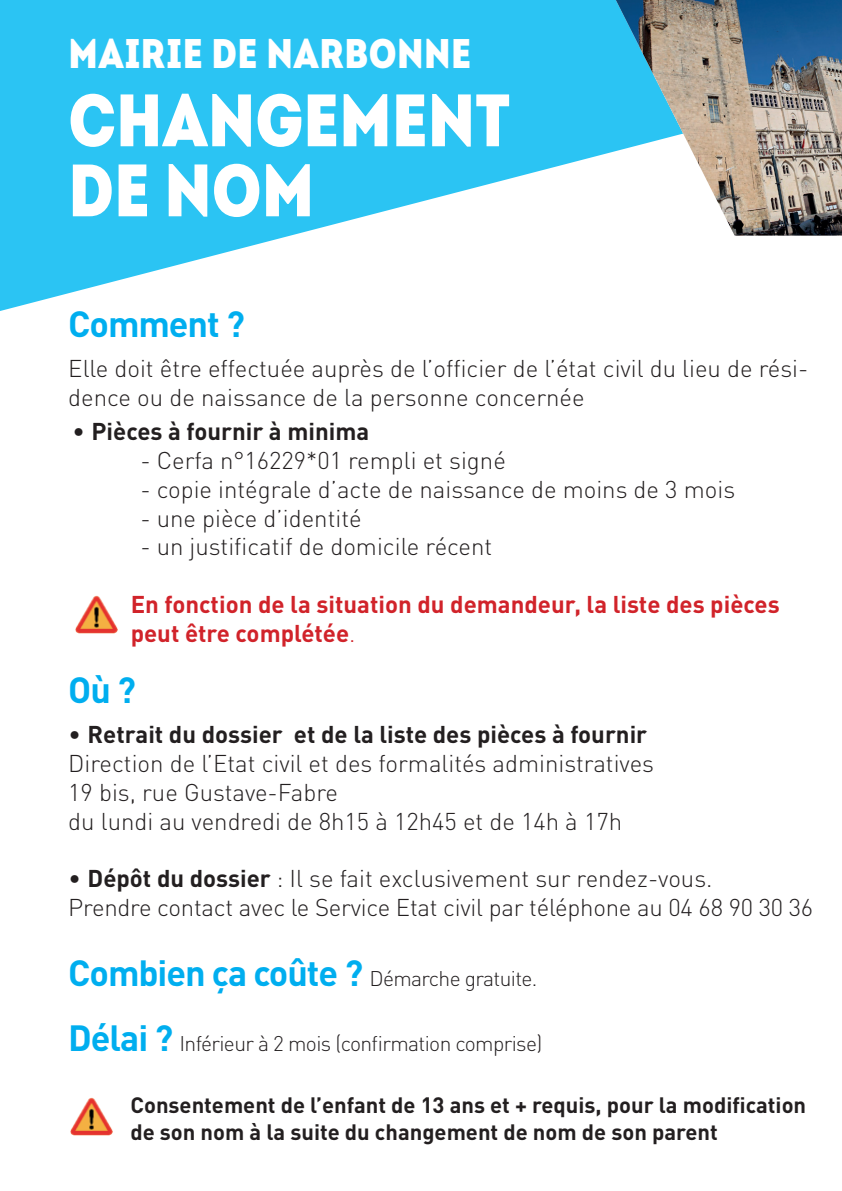
<style>
.page{position:relative;width:842px;height:1191px;background:#fff}
.page>*{position:absolute;margin:0;border:0;box-sizing:border-box;transform-origin:0 0}
.t1{font:74px/70px "Intro Cond Black Free";color:#fff}
.t2{font:41.4px "Intro Cond Black Free";letter-spacing:.01em;color:#fff}
.t3{font:700 36px "DIN";letter-spacing:-.03em;color:#00aeef}
.t4{font:300 24px/28.8px "DIN Pro";color:#231f20}
.t5{font:700 24px/28.8px "DIN Pro";color:#d1232a}
.t6{font:700 24px "DIN Pro";color:#231f20}
.t7{font:700 22px/26.4px "DIN Pro";color:#231f20}
.t8{font:300 21px "DIN Pro";letter-spacing:-.03em;color:#231f20}
.s1{font-weight:300}
.s2{font-weight:700}
.s3{font-family:"DIN";font-weight:700;font-size:36px;color:#00aeef}
</style>
<div class="page">
<svg style="left:0;top:0;width:616px;height:311px;fill:#2bc4f3"></svg>
<img style="left:616px;top:0;width:226px;height:236px">
<img style="left:75px;top:595px;width:43px;height:39px">
<img style="left:70px;top:1097px;width:43px;height:38px">
<h2 class="t2" style="left:69px;top:25px;width:404px">MAIRIE DE NARBONNE</h2>
<h1 class="t1" style="left:68px;top:83px;width:443px">CHANGEMENT<br>DE NOM</h1>
<h3 class="t3" style="left:68px;top:300px;width:178px">Comment ?</h3>
<p class="t4" style="left:68px;top:353px;width:741px">Elle doit être effectuée auprès de l’officier de l’état civil du lieu de rési&shy;dence ou de naissance de la personne concernée</p>
<p class="t6" style="left:72px;top:415px;width:298px"><span class="s1">•</span> Pièces à fournir à minima</p>
<p class="t4" style="left:140px;top:445px;width:367px">- Cerfa n°16229*01 rempli et signé</p>
<p class="t4" style="left:140px;top:474px;width:596px">- copie intégrale d’acte de naissance de moins de 3 mois</p>
<p class="t4" style="left:140px;top:502px;width:223px">- une pièce d’identité</p>
<p class="t4" style="left:140px;top:531px;width:354px">- un justificatif de domicile récent</p>
<p class="t5" style="left:131px;top:589px;width:651px">En fonction de la situation du demandeur, la liste des pièces peut être complétée<span class="s1">.</span></p>
<h3 class="t3" style="left:68px;top:666px;width:69px">Où ?</h3>
<p class="t4" style="left:68px;top:719px;width:587px">• <span class="s2">Retrait du dossier et de la liste des pièces à fournir </span>Direction de l’Etat civil et des formalités administratives 19 bis, rue Gustave-Fabre<br>du lundi au vendredi de 8h15 à 12h45 et de 14h à 17h</p>
<p class="t4" style="left:68px;top:863px;width:746px">• <span class="s2">Dépôt du dossier</span> : Il se fait exclusivement sur rendez-vous.<br>Prendre contact avec le Service Etat civil par téléphone au 04 68 90 30 36</p>
<p class="t8" style="left:68px;top:963px;width:471px"><span class="s3">Combien ça coûte ?</span> Démarche gratuite.</p>
<p class="t8" style="left:68px;top:1029px;width:475px"><span class="s3">Délai ?</span> Inférieur à 2 mois (confirmation comprise)</p>
<p class="t7" style="left:130px;top:1091px;width:677px">Consentement de l’enfant de 13 ans et + requis, pour la modification de son nom à la suite du changement de nom de son parent</p>
</div>
